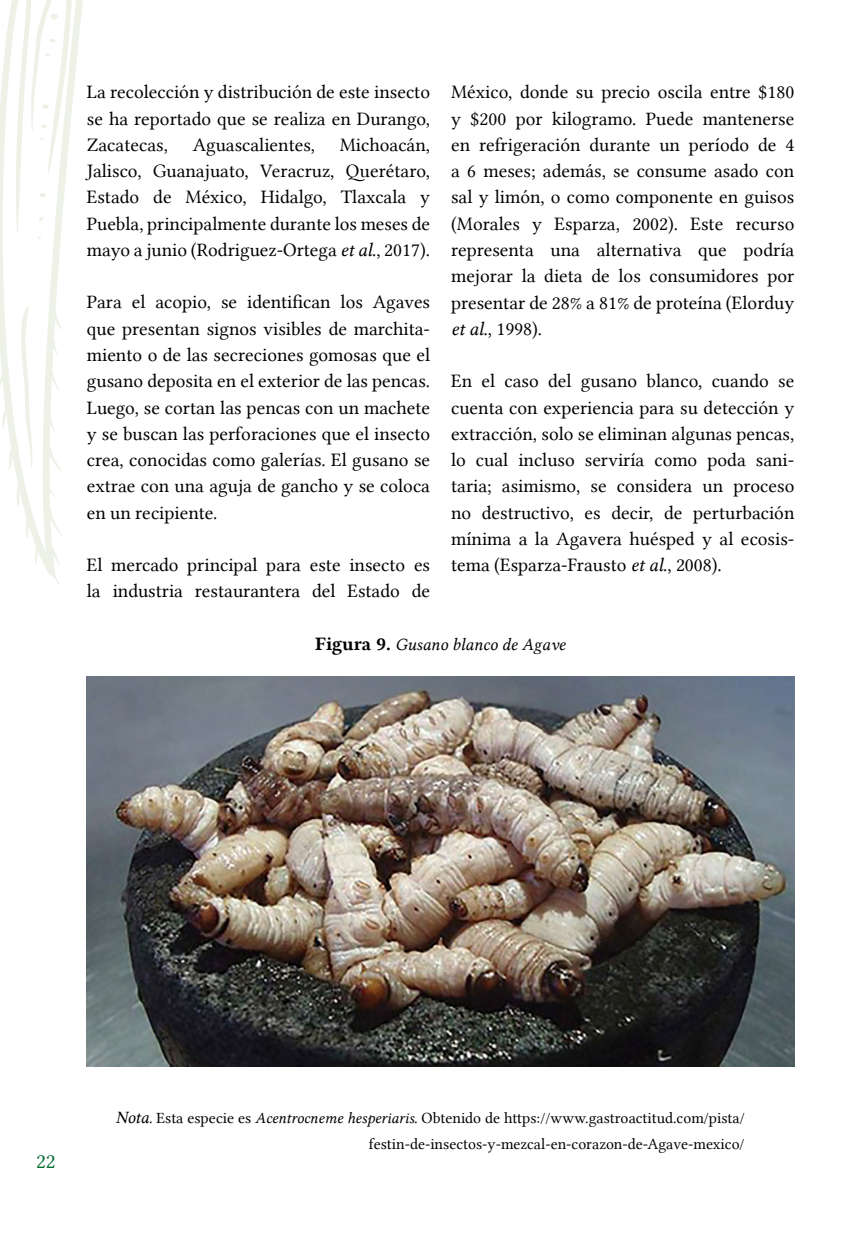
<style>
.page{position:relative;width:844px;height:1241px;background:#fff}
.page>*{position:absolute;margin:0;border:0;box-sizing:border-box;transform-origin:0 0}
.t1{font:21px "Lin Libertine";color:#006d31}
.t2{font:19.25px/26.2px "Lin Libertine";color:#000;text-align:justify}
.t3{font:17.5px "Lin Libertine I";color:#000}
.t4{font:15.75px/26.2px "Lin Libertine";color:#000;text-align:right}
.s1{font-family:"Lin Libertine I"}
.s2{font-family:"Lin Libertine B";font-size:19.25px}
.s3{font-family:"Lin Libertine I";font-size:17.5px}
</style>
<div class="page">
<svg style="left:0;top:0;width:83px;height:479px"></svg>
<svg style="left:21px;top:306px;width:12px;height:161px"></svg>
<svg style="left:45px;top:442px;width:17px;height:29px"></svg>
<svg style="left:46px;top:410px;width:10px;height:23px"></svg>
<svg style="left:49px;top:369px;width:11px;height:22px"></svg>
<svg style="left:50px;top:336px;width:9px;height:20px"></svg>
<svg style="left:52px;top:307px;width:11px;height:22px"></svg>
<svg style="left:17px;top:479px;width:45px;height:106px"></svg>
<svg style="left:7px;top:444px;width:8px;height:25px"></svg>
<svg style="left:2px;top:407px;width:7px;height:22px"></svg>
<svg style="left:0;top:374px;width:4px;height:18px"></svg>
<svg style="left:0;top:333px;width:4px;height:15px"></svg>
<svg style="left:0;top:291px;width:2px;height:19px"></svg>
<svg style="left:0;top:265px;width:2px;height:15px"></svg>
<svg style="left:0;top:240px;width:2px;height:18px"></svg>
<svg style="left:14px;top:0;width:63px;height:239px"></svg>
<img style="left:87px;top:676px;width:707px;height:390px">
<p class="t2" style="left:87px;top:79px;width:344px">La recolección y distribución de este insecto se ha reportado que se realiza en Durango, Zacatecas,</p>
<p class="t2" style="left:87px;top:131px;width:344px;text-indent:253px">Michoacán, Jalisco, Guanajuato, Veracruz, Querétaro, Estado de México, Hidalgo, Tlaxcala y Puebla, principalmente durante los meses de mayo a junio (Rodriguez-Ortega <span class="s1">et al</span>., 2017).</p>
<p class="t2" style="left:87px;top:289px;width:344px">Para el acopio, se identifican los Agaves que presentan signos visibles de marchita&shy;miento o de las secreciones gomosas que el gusano deposita en el exterior de las pencas.<br>Luego, se cortan las pencas con un machete y se buscan las perforaciones que el insecto crea, conocidas como galerías. El gusano se extrae con una aguja de gancho y se coloca en un recipiente.</p>
<p class="t2" style="left:87px;top:551px;width:344px">El mercado principal para este insecto es la industria restaurantera del Estado de</p>
<p class="t2" style="left:193px;top:131px;width:124px">Aguascalientes,</p>
<p class="t2" style="left:451px;top:79px;width:344px">México, donde su precio oscila entre $180 y $200 por kilogramo. Puede mantenerse en refrigeración durante un período de 4 a 6 meses; además, se consume asado con sal y limón, o como componente en guisos (Morales y Esparza, 2002). Este recurso representa una alternativa que podría mejorar la dieta de los consumidores por presentar de 28% a 81% de proteína (Elorduy <span class="s1">et al.</span>, 1998).</p>
<p class="t2" style="left:451px;top:368px;width:345px">En el caso del gusano blanco, cuando se cuenta con experiencia para su detección y extracción, solo se eliminan algunas pencas, lo cual incluso serviría como poda sani&shy;taria; asimismo, se considera un proceso no destructivo, es decir, de perturbación mínima a la Agavera huésped y al ecosis&shy;tema (Esparza-Frausto <span class="s1">et al</span>., 2008).</p>
<p class="t3" style="left:315px;top:634px;width:251px"><span class="s2">Figura 9.</span> Gusano blanco de Agave</p>
<p class="t1" style="left:36px;top:1148px;width:21px">22</p>
<p class="t4" style="left:116px;top:1104px;width:630px"><span class="s3">Nota</span>. Esta especie es <span class="s1">Acentrocneme hesperiaris.</span> Obtenido de https://www.gastroactitud.com/pista/ festin-de-insectos-y-mezcal-en-corazon-de-Agave-mexico/</p>
</div>
